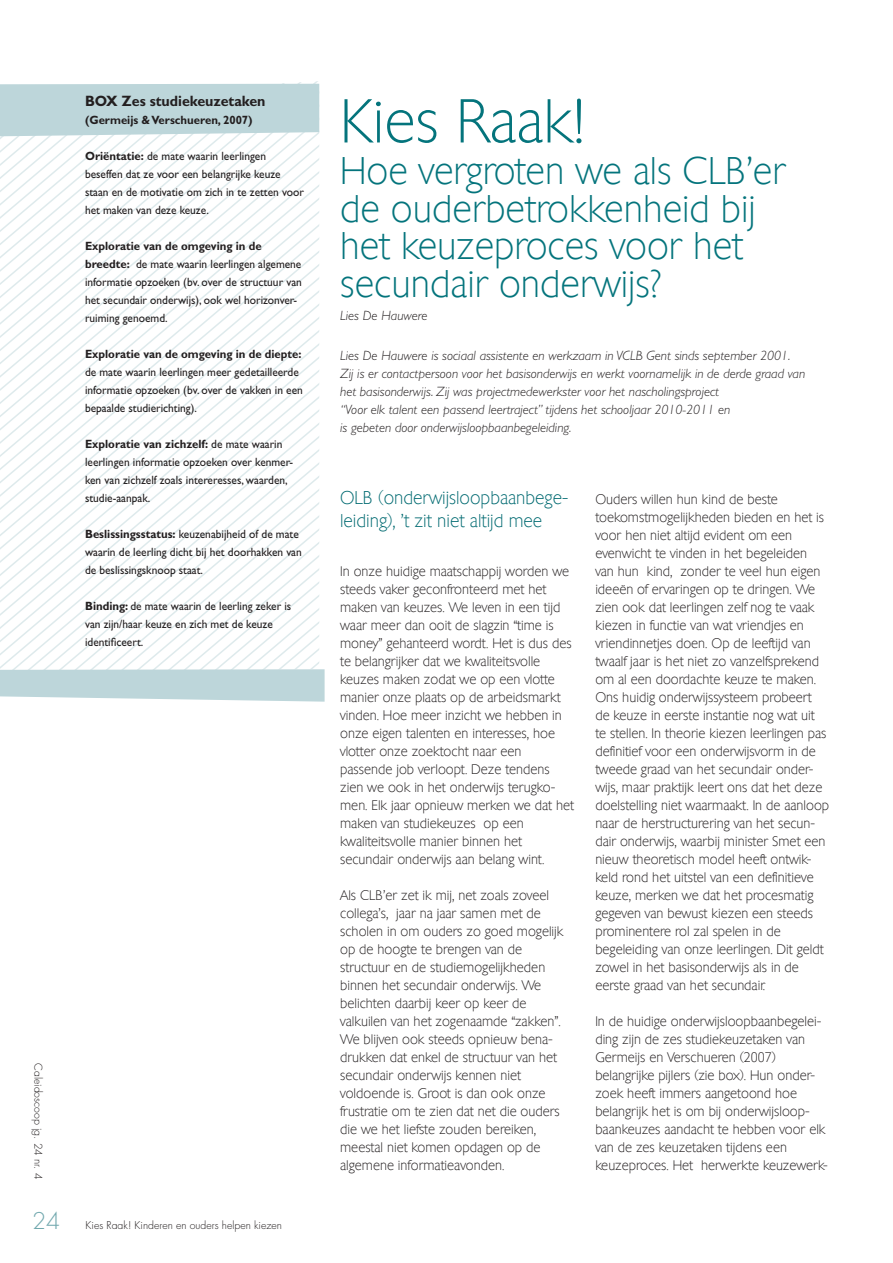
<style>
.page{position:relative;width:893px;height:1263px;background:#fff}
.page>*{position:absolute;margin:0;border:0;box-sizing:border-box;transform-origin:0 0}
.t1{font:60px "Chantilly Serial Xlight";color:#04747c}
.t2{font:37.5px/37.5px "Chantilly Serial Xlight";color:#04747c}
.t3{font:300 22.5px "Futura";color:#71a8ae}
.t4{font:18px/22.5px "Chantilly Serial Xlight";color:#006a71}
.t5{font:700 15px "Gill Sans";color:#231f20;scale:.95 1}
.t6{font:13.5px/18px "Chantilly Serial Xlight";color:#231f20}
.t7{font:italic 300 13.5px/18px "Gill Sans";color:#231f20}
.t8{font:12px/18px "Gill Sans";color:#231f20;scale:.95 1}
.t9{font:700 12px "Gill Sans";color:#231f20;scale:.95 1}
.t10{font:300 10.5px "Futura";color:#231f20}
.s1{font-weight:700}
</style>
<div class="page">
<svg style="left:0;top:81px;width:319px;height:588px"></svg>
<div style="left:0;top:84px;width:319px;height:52px;background:#bdd6da"></div>
<svg style="left:0;top:669px;width:325px;height:33px;background:#c4dadd"></svg>
<p class="t5" style="left:85px;top:92px;width:191px">Box Zes studiekeuzetaken</p>
<p class="t9" style="left:85px;top:112px;width:178px">(Germeijs &amp; Verschueren, 2007)</p>
<p class="t8" style="left:85px;top:147px;width:232px"><span class="s1">Oriëntatie:</span> de mate waarin leerlingen beseffen dat ze voor een belangrijke keuze staan en de motivatie om zich in te zetten voor het maken van deze keuze.</p>
<p class="t8" style="left:85px;top:237px;width:230px"><span class="s1">Exploratie van de omgeving in de breedte:</span> de mate waarin leerlingen algemene informatie opzoeken (bv. over de structuur van het secundair onderwijs), ook wel horizonver&shy;ruiming genoemd.</p>
<p class="t9" style="left:85px;top:346px;width:229px">Exploratie van de omgeving in de diepte:</p>
<p class="t8" style="left:85px;top:363px;width:231px">de mate waarin leerlingen meer gedetailleerde informatie opzoeken (bv. over de vakken in een bepaalde studierichting).</p>
<p class="t8" style="left:85px;top:435px;width:220px"><span class="s1">Exploratie van zichzelf:</span> de mate waarin leerlingen informatie opzoeken over kenmer&shy;ken van zichzelf zoals intereresses, waarden, studie-aanpak.</p>
<p class="t8" style="left:85px;top:525px;width:230px"><span class="s1">Beslissingsstatus:</span> keuzenabijheid of de mate waarin de leerling dicht bij het doorhakken van de beslissingsknoop staat.</p>
<p class="t8" style="left:85px;top:597px;width:219px"><span class="s1">Binding:</span> de mate waarin de leerling zeker is van zijn/haar keuze en zich met de keuze identificeert.</p>
<p class="t10" style="left:45px;top:1063px;width:117px;rotate:90deg">Caleidoscoop jg. 24 nr. 4</p>
<h3 class="t3" style="left:32px;top:1207px;width:29px">24</h3>
<p class="t10" style="left:86px;top:1219px;width:198px">Kies Raak! Kinderen en ouders helpen kiezen</p>
<h1 class="t1" style="left:340px;top:78px;width:246px">Kies Raak!</h1>
<h2 class="t2" style="left:340px;top:150px;width:447px">Hoe vergroten we als CLB’er de ouderbetrokkenheid bij het keuzeproces voor het secundair onderwijs?</h2>
<p class="t7" style="left:340px;top:306px;width:89px">Lies De Hauwere</p>
<p class="t7" style="left:340px;top:347px;width:466px">Lies De Hauwere is sociaal assistente en werkzaam in VCLB Gent sinds september 2001.<br>Zij is er contactpersoon voor het basisonderwijs en werkt voornamelijk in de derde graad van het basisonderwijs. Zij was projectmedewerkster voor het nascholingsproject<br>“Voor elk talent een passend leertraject” tijdens het schooljaar 2010-2011 en<br>is gebeten door onderwijsloopbaanbegeleiding.</p>
<h3 class="t4" style="left:340px;top:485px;width:230px">OLB (onderwijsloopbaanbege&shy;leiding), ’t zit niet altijd mee</h3>
<p class="t6" style="left:340px;top:561px;width:235px">In onze huidige maatschappij worden we steeds vaker geconfronteerd met het maken van keuzes. We leven in een tijd waar meer dan ooit de slagzin “time is money” gehanteerd wordt. Het is dus des te belangrijker dat we kwaliteitsvolle keuzes maken zodat we op een vlotte manier onze plaats op de arbeidsmarkt vinden. Hoe meer inzicht we hebben in onze eigen talenten en interesses, hoe vlotter onze zoektocht naar een passende job verloopt. Deze tendens zien we ook in het onderwijs terugko&shy;men. Elk jaar opnieuw merken we dat het maken van studiekeuzes op een kwaliteitsvolle manier binnen het secundair onderwijs aan belang wint.</p>
<p class="t6" style="left:340px;top:885px;width:225px">Als CLB’er zet ik mij, net zoals zoveel collega’s, jaar na jaar samen met de scholen in om ouders zo goed mogelijk op de hoogte te brengen van de structuur en de studiemogelijkheden binnen het secundair onderwijs. We belichten daarbij keer op keer de valkuilen van het zogenaamde “zakken”.<br>We blijven ook steeds opnieuw bena&shy;drukken dat enkel de structuur van het secundair onderwijs kennen niet voldoende is. Groot is dan ook onze frustratie om te zien dat net die ouders die we het liefste zouden bereiken, meestal niet komen opdagen op de algemene informatieavonden.</p>
<p class="t6" style="left:595px;top:489px;width:235px">Ouders willen hun kind de beste toekomstmogelijkheden bieden en het is voor hen niet altijd evident om een evenwicht te vinden in het begeleiden<br>van hun kind, zonder te veel hun eigen ideeën of ervaringen op te dringen. We zien ook dat leerlingen zelf nog te vaak kiezen in functie van wat vriendjes en vriendinnetjes doen. Op de leeftijd van twaalf jaar is het niet zo vanzelfsprekend om al een doordachte keuze te maken.<br>Ons huidig onderwijssysteem probeert de keuze in eerste instantie nog wat uit<br>te stellen. In theorie kiezen leerlingen pas definitief voor een onderwijsvorm in de tweede graad van het secundair onder&shy;wijs, maar praktijk leert ons dat het deze doelstelling niet waarmaakt. In de aanloop naar de herstructurering van het secun&shy;dair onderwijs, waarbij minister Smet een nieuw theoretisch model heeft ontwik&shy;keld rond het uitstel van een definitieve keuze, merken we dat het procesmatig gegeven van bewust kiezen een steeds prominentere rol zal spelen in de begeleiding van onze leerlingen. Dit geldt zowel in het basisonderwijs als in de eerste graad van het secundair.</p>
<p class="t6" style="left:595px;top:1011px;width:234px">In de huidige onderwijsloopbaanbegelei&shy;ding zijn de zes studiekeuzetaken van Germeijs en Verschueren (2007) belangrijke pijlers (zie box). Hun onder&shy;zoek heeft immers aangetoond hoe belangrijk het is om bij onderwijsloop&shy;baankeuzes aandacht te hebben voor elk van de zes keuzetaken tijdens een keuzeproces. Het herwerkte keuzewerk-</p>
</div>
